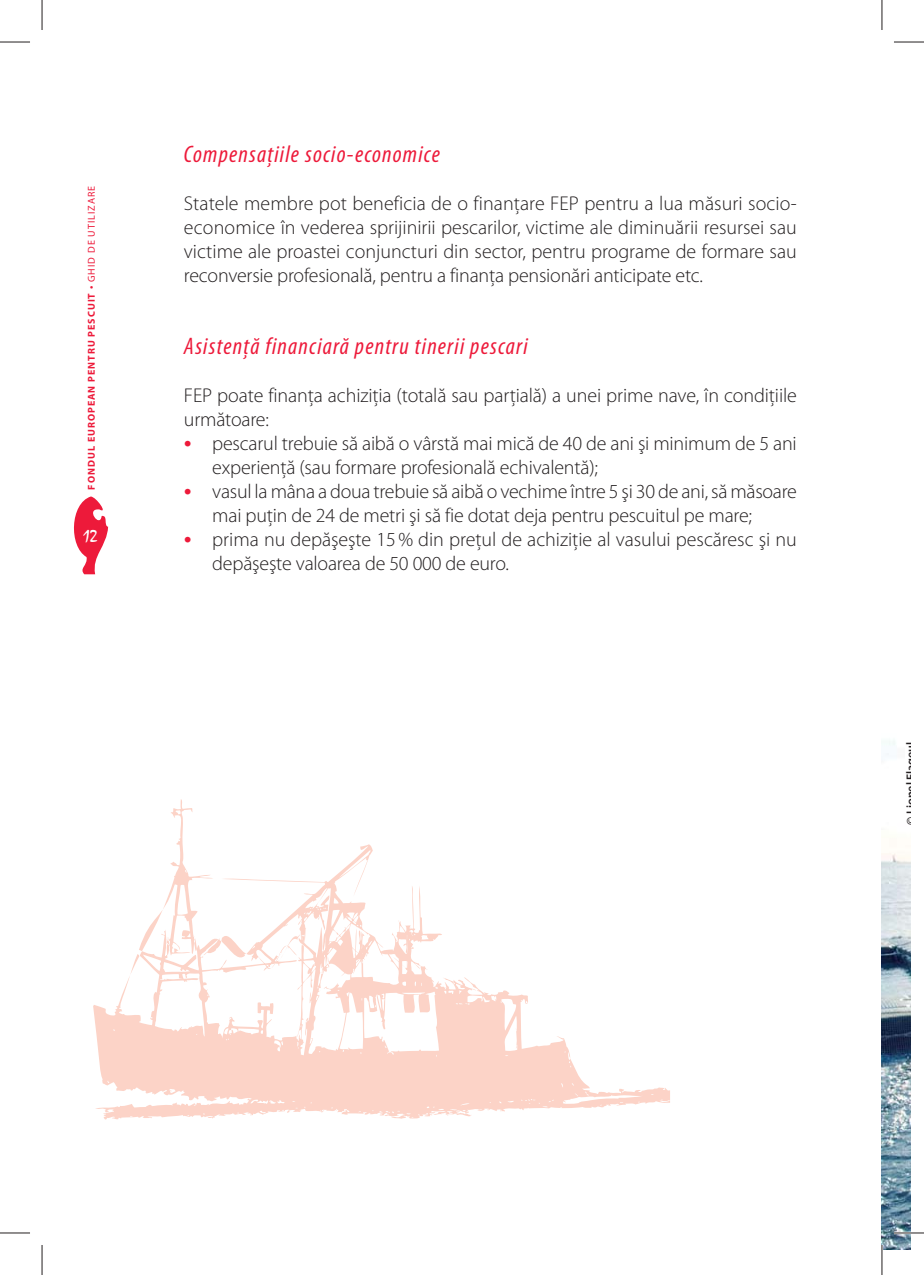
<style>
.page{position:relative;width:924px;height:1275px;background:#fff}
.page>*{position:absolute;margin:0;border:0;box-sizing:border-box;transform-origin:0 0}
.t1{font:italic condensed 24px "Myriad Pro";letter-spacing:.05em;color:#ed1a3a}
.t2{font:300 20px/24px "Myriad Pro";letter-spacing:-.01em;color:#231f20}
.t3{font:18px "Mistral";color:#fff}
.t4{font:600 12px "Myriad Pro";color:#231f20}
.t5{font:700 10px "Myriad Pro";letter-spacing:.1em;color:#ed1a3a}
.s1{font-weight:400;font-size:12px}
.s2{font-weight:400}
.s3{font-size:32px;color:#ed1a3a}
</style>
<div class="page">
<img style="left:881px;top:741px;width:28px;height:509px">
<svg style="left:74px;top:496px;width:35px;height:78px"></svg>
<svg style="left:93px;top:799px;width:576px;height:321px"></svg>
<hr style="left:893px;top:1231px;width:30px;height:3px;background:#fff">
<hr style="left:0;top:42px;width:30px;height:1px;background:#231f20">
<hr style="left:893px;top:42px;width:30px;height:1px;background:#231f20">
<hr style="left:0;top:1232px;width:30px;height:1px;background:#231f20">
<hr style="left:893px;top:1232px;width:30px;height:1px;background:#231f20">
<hr style="left:42px;top:0;width:1px;height:30px;background:#231f20">
<hr style="left:42px;top:1245px;width:1px;height:30px;background:#231f20">
<hr style="left:881px;top:0;width:1px;height:30px;background:#231f20">
<hr style="left:881px;top:1245px;width:1px;height:30px;background:#231f20">
<p class="t5" style="left:85px;top:489px;width:305px;rotate:-90deg">FONDUL EUROPEAN PENTRU PESCUIT <span class="s1">•</span> <span class="s2">GHID DE UTILIZARE</span></p>
<p class="t3" style="left:83px;top:528px;width:16px">12</p>
<p class="t1" style="left:184px;top:140px;width:257px">Compensaţiile socio-economice</p>
<p class="t2" style="left:184px;top:193px;width:614px;text-align:justify">Statele membre pot beneficia de o finanţare FEP pentru a lua măsuri socio&shy;economice în vederea sprijinirii pescarilor, victime ale diminuării resursei sau victime ale proastei conjuncturi din sector, pentru programe de formare sau reconversie profesională, pentru a finanţa pensionări anticipate etc.</p>
<p class="t1" style="left:184px;top:332px;width:345px">Asistenţă financiară pentru tinerii pescari</p>
<p class="t2" style="left:184px;top:385px;width:614px">FEP poate finanţa achiziţia (totală sau parţială) a unei prime nave, în condiţiile următoare:</p>
<p class="t2" style="left:212px;top:433px;width:585px;text-indent:-28px"><span class="s3">•</span> pescarul trebuie să aibă o vârstă mai mică de 40 de ani şi minimum de 5 ani experienţă (sau formare profesională echivalentă);</p>
<p class="t2" style="left:212px;top:481px;width:585px;text-indent:-28px"><span class="s3">•</span> vasul la mâna a doua trebuie să aibă o vechime între 5 şi 30 de ani, să măsoare mai puţin de 24 de metri şi să fie dotat deja pentru pescuitul pe mare;</p>
<p class="t2" style="left:212px;top:529px;width:585px;text-indent:-28px"><span class="s3">•</span> prima nu depăşeşte 15 % din preţul de achiziţie al vasului pescăresc şi nu depăşeşte valoarea de 50 000 de euro.</p>
<p class="t4" style="left:905px;top:825px;width:85px;rotate:-90deg">© Lionel Flageul</p>
</div>
